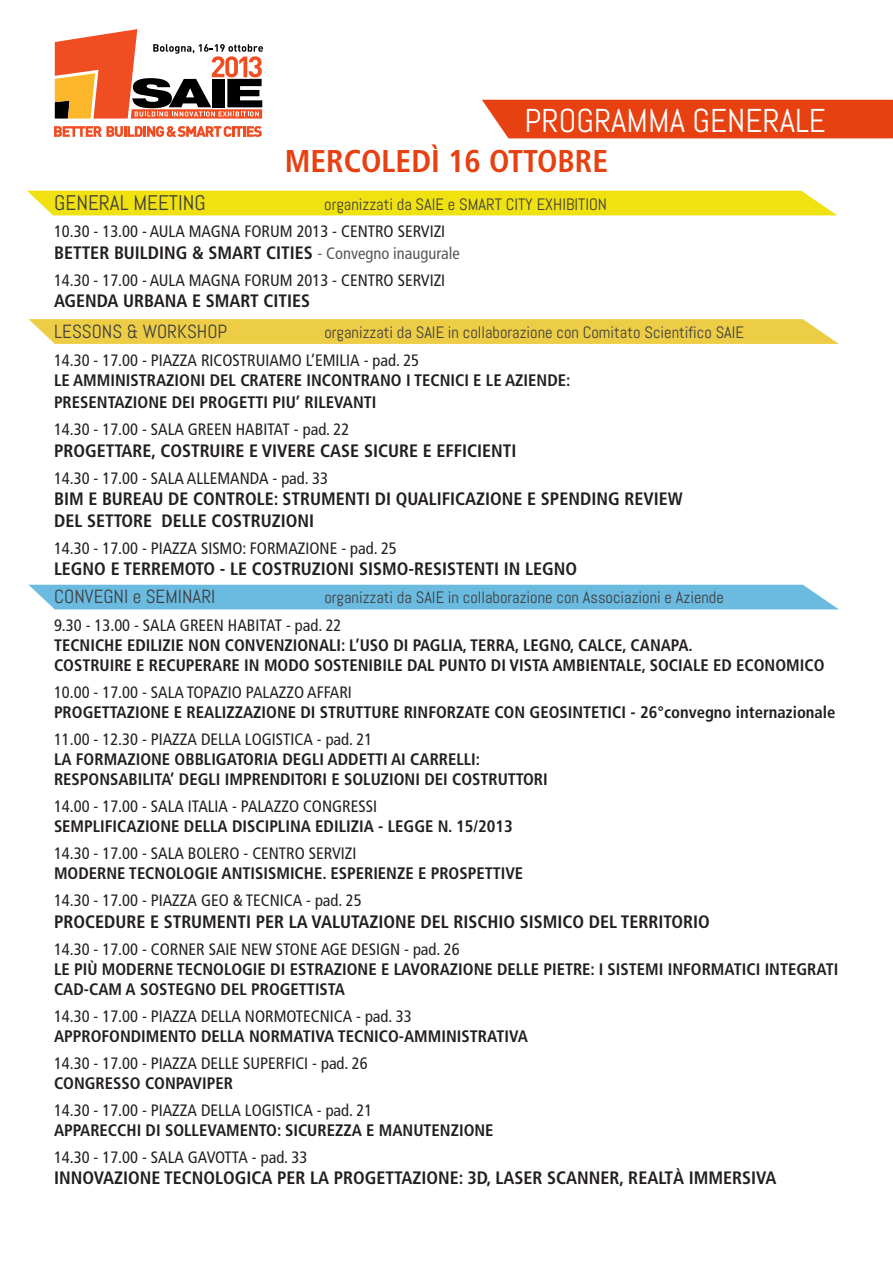
<style>
.page{position:relative;width:893px;height:1263px;background:#fff}
.page>*{position:absolute;margin:0;border:0;box-sizing:border-box;transform-origin:0 0}
.t1{font:33px "Abel";color:#fff}
.t2{font:700 condensed 31.5px "Frutiger";color:#e74011}
.t3{font:21.15px "Abel";color:#3e3e3f}
.t4{font:19.05px "Abel";color:#3e3e3f}
.t5{font:700 condensed 18px "Frutiger";color:#231f20}
.t6{font:700 condensed 16.65px/20px "Frutiger";color:#231f20}
.t7{font:condensed 16.5px "Frutiger";color:#231f20}
.t8{font:16.5px "Abel";color:#3e3e3f}
.s1{font-weight:400;font-size:16.5px;color:#57585a}
</style>
<div class="page">
<svg style="left:55px;top:29px;width:208px;height:90px"></svg>
<svg style="left:54px;top:126px;width:208px;height:11px"></svg>
<div style="left:482px;top:100px;width:411px;height:38px;background:#e74011"></div>
<div style="left:27px;top:191px;width:810px;height:24px;background:#f0e110"></div>
<svg style="left:29px;top:319px;width:810px;height:25px;background:#edcf4e"></svg>
<div style="left:29px;top:585px;width:809px;height:24px;background:#6bbae0"></div>
<p class="t1" style="left:525px;top:100px;width:303px">PROGRAMMA GENERALE</p>
<p class="t2" style="left:285px;top:143px;width:325px">MERCOLEDÌ 16 OTTOBRE</p>
<p class="t3" style="left:54px;top:190px;width:153px">GENERAL MEETING</p>
<p class="t8" style="left:324px;top:194px;width:284px">organizzati da SAIE e SMART CITY EXHIBITION</p>
<p class="t7" style="left:54px;top:222px;width:393px">10.30 - 13.00 - AULA MAGNA FORUM 2013 - CENTRO SERVIZI</p>
<p class="t5" style="left:54px;top:242px;width:407px">BETTER BUILDING &amp; SMART CITIES <span class="s1">- Convegno inaugurale</span></p>
<p class="t7" style="left:54px;top:270px;width:393px">14.30 - 17.00 - AULA MAGNA FORUM 2013 - CENTRO SERVIZI</p>
<p class="t5" style="left:54px;top:290px;width:258px">AGENDA URBANA E SMART CITIES</p>
<p class="t4" style="left:54px;top:319px;width:174px">LESSONS &amp; WORKSHOP</p>
<p class="t8" style="left:324px;top:322px;width:421px">organizzati da SAIE in collaborazione con Comitato Scientifico SAIE</p>
<p class="t7" style="left:54px;top:351px;width:367px">14.30 - 17.00 - PIAZZA RICOSTRUIAMO L’EMILIA - pad. 25</p>
<p class="t6" style="left:54px;top:371px;width:518px">LE AMMINISTRAZIONI DEL CRATERE INCONTRANO I TECNICI E LE AZIENDE:</p>
<p class="t6" style="left:54px;top:392px;width:324px">PRESENTAZIONE DEI PROGETTI PIU’ RILEVANTI</p>
<p class="t7" style="left:54px;top:420px;width:297px">14.30 - 17.00 - SALA GREEN HABITAT - pad. 22</p>
<p class="t5" style="left:54px;top:440px;width:464px">PROGETTARE, COSTRUIRE E VIVERE CASE SICURE E EFFICIENTI</p>
<p class="t7" style="left:54px;top:468px;width:275px">14.30 - 17.00 - SALA ALLEMANDA - pad. 33</p>
<p class="t5" style="left:54px;top:488px;width:630px">BIM E BUREAU DE CONTROLE: STRUMENTI DI QUALIFICAZIONE E SPENDING REVIEW</p>
<p class="t5" style="left:54px;top:510px;width:262px">DEL SETTORE DELLE COSTRUZIONI</p>
<p class="t7" style="left:54px;top:538px;width:344px">14.30 - 17.00 - PIAZZA SISMO: FORMAZIONE - pad. 25</p>
<p class="t5" style="left:54px;top:558px;width:524px">LEGNO E TERREMOTO - LE COSTRUZIONI SISMO-RESISTENTI IN LEGNO</p>
<p class="t4" style="left:54px;top:585px;width:163px">CONVEGNI e SEMINARI</p>
<p class="t8" style="left:324px;top:587px;width:401px">organizzati da SAIE in collaborazione con Associazioni e Aziende</p>
<p class="t7" style="left:54px;top:616px;width:289px">9.30 - 13.00 - SALA GREEN HABITAT - pad. 22</p>
<p class="t6" style="left:54px;top:636px;width:640px">TECNICHE EDILIZIE NON CONVENZIONALI: L’USO DI PAGLIA, TERRA, LEGNO, CALCE, CANAPA.</p>
<p class="t6" style="left:54px;top:656px;width:772px">COSTRUIRE E RECUPERARE IN MODO SOSTENIBILE DAL PUNTO DI VISTA AMBIENTALE, SOCIALE ED ECONOMICO</p>
<p class="t7" style="left:54px;top:683px;width:299px">10.00 - 17.00 - SALA TOPAZIO PALAZZO AFFARI</p>
<p class="t6" style="left:54px;top:703px;width:783px">PROGETTAZIONE E REALIZZAZIONE DI STRUTTURE RINFORZATE CON GEOSINTETICI - 26°convegno internazionale</p>
<p class="t7" style="left:54px;top:730px;width:320px">11.00 - 12.30 - PIAZZA DELLA LOGISTICA - pad. 21</p>
<p class="t6" style="left:54px;top:749px;width:428px">LA FORMAZIONE OBBLIGATORIA DEGLI ADDETTI AI CARRELLI:</p>
<p class="t6" style="left:54px;top:769px;width:495px">RESPONSABILITA’ DEGLI IMPRENDITORI E SOLUZIONI DEI COSTRUTTORI</p>
<p class="t7" style="left:54px;top:797px;width:325px">14.00 - 17.00 - SALA ITALIA - PALAZZO CONGRESSI</p>
<p class="t6" style="left:54px;top:816px;width:460px">SEMPLIFICAZIONE DELLA DISCIPLINA EDILIZIA - LEGGE N. 15/2013</p>
<p class="t7" style="left:54px;top:844px;width:304px">14.30 - 17.00 - SALA BOLERO - CENTRO SERVIZI</p>
<p class="t6" style="left:54px;top:863px;width:471px">MODERNE TECNOLOGIE ANTISISMICHE. ESPERIENZE E PROSPETTIVE</p>
<p class="t7" style="left:54px;top:891px;width:309px">14.30 - 17.00 - PIAZZA GEO &amp; TECNICA - pad. 25</p>
<p class="t5" style="left:54px;top:911px;width:657px">PROCEDURE E STRUMENTI PER LA VALUTAZIONE DEL RISCHIO SISMICO DEL TERRITORIO</p>
<p class="t7" style="left:54px;top:939px;width:407px">14.30 - 17.00 - CORNER SAIE NEW STONE AGE DESIGN - pad. 26</p>
<p class="t6" style="left:54px;top:959px;width:786px">LE PIÙ MODERNE TECNOLOGIE DI ESTRAZIONE E LAVORAZIONE DELLE PIETRE: I SISTEMI INFORMATICI INTEGRATI<br>CAD-CAM A SOSTEGNO DEL PROGETTISTA</p>
<p class="t7" style="left:54px;top:1006px;width:359px">14.30 - 17.00 - PIAZZA DELLA NORMOTECNICA - pad. 33</p>
<p class="t6" style="left:54px;top:1026px;width:475px">APPROFONDIMENTO DELLA NORMATIVA TECNICO-AMMINISTRATIVA</p>
<p class="t7" style="left:54px;top:1053px;width:315px">14.30 - 17.00 - PIAZZA DELLE SUPERFICI - pad. 26</p>
<p class="t6" style="left:54px;top:1073px;width:181px">CONGRESSO CONPAVIPER</p>
<p class="t7" style="left:54px;top:1100px;width:320px">14.30 - 17.00 - PIAZZA DELLA LOGISTICA - pad. 21</p>
<p class="t6" style="left:54px;top:1120px;width:441px">APPARECCHI DI SOLLEVAMENTO: SICUREZZA E MANUTENZIONE</p>
<p class="t7" style="left:54px;top:1147px;width:255px">14.30 - 17.00 - SALA GAVOTTA - pad. 33</p>
<p class="t5" style="left:54px;top:1167px;width:724px">INNOVAZIONE TECNOLOGICA PER LA PROGETTAZIONE: 3D, LASER SCANNER, REALTÀ IMMERSIVA</p>
</div>
